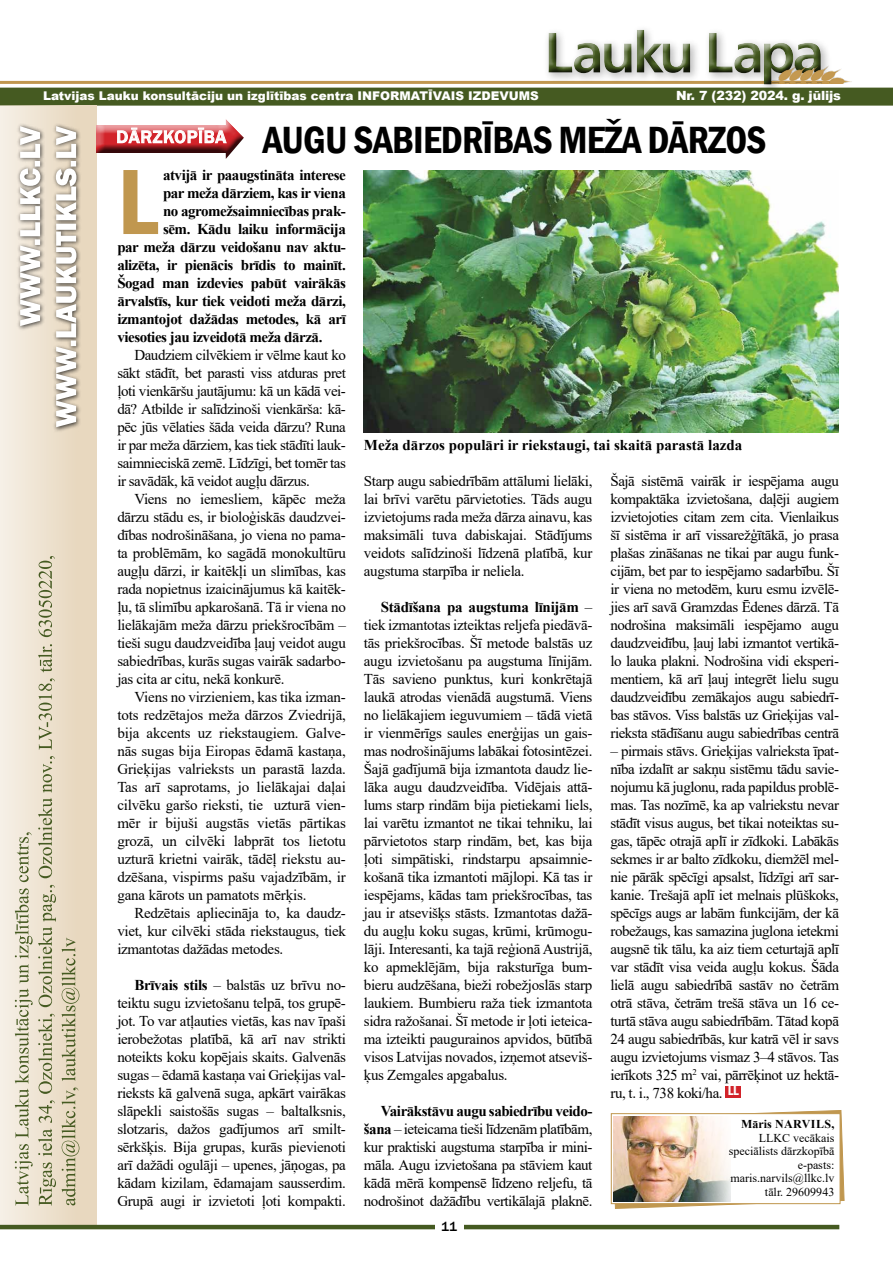
<style>
.page{position:relative;width:893px;height:1263px;background:#fff}
.page>*{position:absolute;margin:0;border:0;box-sizing:border-box;transform-origin:0 0}
.t1{font:600 condensed 96px "Franklin Gothic";color:#c0974f}
.t2{font:600 condensed 39px "Franklin Gothic";letter-spacing:-.02em;color:#000}
.t3{font:15px/18px "Times New Roman";letter-spacing:-.02em;color:#000;text-align:justify}
.t4{font:700 15px "Times New Roman";letter-spacing:-.03em;color:#000}
.t5{font:700 15px "Times New Roman";color:#000}
.t6{font:500 13.5px "Franklin Gothic";color:#000}
.t7{font:900 12.75px "Arial";letter-spacing:-.01em;color:#fff}
.t8{font:12px/13.5px "Times New Roman";color:#000;text-align:right}
.t9{font:900 12px "Arial";color:#fff}
.t10{font:700 12px "Times New Roman";letter-spacing:.02em;color:#000}
.s1{font-weight:700}
</style>
<div class="page">
<hr style="left:0;top:81px;width:839px;height:3px;background:#c0974f">
<div style="left:0;top:88px;width:893px;height:18px;background:#455a21"></div>
<div style="left:0;top:106px;width:96px;height:1120px;background:linear-gradient(to right,#f5efe5,#e6d4b9)"></div>
<div style="left:52px;top:123px;width:30px;height:309px;background:#000;opacity:.75"></div>
<svg style="left:56px;top:126px;width:20px;height:301px"></svg>
<div style="left:16px;top:123px;width:30px;height:208px;background:#000;opacity:.75"></div>
<svg style="left:20px;top:126px;width:20px;height:200px"></svg>
<hr style="left:0;top:1225px;width:839px;height:4px;background:#455a21">
<div style="left:435px;top:1221px;width:28px;height:17px;background:#fff"></div>
<div style="left:543px;top:25px;width:289px;height:70px;background:#000;opacity:.3"></div>
<div style="left:547px;top:29px;width:276px;height:58px;background:#000;opacity:.75"></div>
<img style="left:773px;top:66px;width:79px;height:18px">
<svg style="left:62px;top:938px;width:17px;height:267px;background:#c7c0a1"></svg>
<svg style="left:15px;top:556px;width:41px;height:650px;background:#dad3be"></svg>
<div style="left:725px;top:1086px;width:16px;height:12px;background:#d2232a"></div>
<svg style="left:611px;top:1110px;width:234px;height:99px"></svg>
<div style="left:611px;top:1113px;width:229px;height:91px;background:#fff;border:1px solid #c0974f"></div>
<img style="left:614px;top:1116px;width:117px;height:85px">
<div style="left:95px;top:118px;width:151px;height:32px;background:#fff;opacity:.75"></div>
<div style="left:95px;top:131px;width:151px;height:30px;background:#000;opacity:.75"></div>
<svg style="left:117px;top:119px;width:127px;height:40px"></svg>
<img style="left:364px;top:171px;width:475px;height:261px">
<p class="t9" style="left:43px;top:87px;width:497px">Latvijas Lauku konsultāciju un izglītības centra INFORMATĪVAIS IZDEVUMS</p>
<p class="t7" style="left:676px;top:86px;width:167px">Nr. 7 (232) 2024. g. jūlijs</p>
<h2 class="t2" style="left:116px;top:114px;width:652px"><sup>DĀRZKOPĪBA</sup> AUGU SABIEDRĪBAS MEŽA DĀRZOS</h2>
<h1 class="t1" style="left:117px;top:138px;width:42px">L</h1>
<p class="t4" style="left:163px;top:164px;width:184px">atvijā ir paaugstināta interese</p>
<p class="t4" style="left:163px;top:182px;width:184px">par meža dārziem, kas ir viena</p>
<p class="t4" style="left:163px;top:200px;width:184px">no agromežsaimniecības prak-</p>
<p class="t4" style="left:163px;top:218px;width:184px">sēm. Kādu laiku informācija</p>
<p class="t4" style="left:117px;top:236px;width:230px">par meža dārzu veidošanu nav aktu-</p>
<p class="t4" style="left:117px;top:254px;width:230px">alizēta, ir pienācis brīdis to mainīt.</p>
<p class="t4" style="left:117px;top:272px;width:230px">Šogad man izdevies pabūt vairākās</p>
<p class="t4" style="left:117px;top:290px;width:230px">ārvalstīs, kur tiek veidoti meža dārzi,</p>
<p class="t4" style="left:117px;top:308px;width:230px">izmantojot dažādas metodes, kā arī</p>
<p class="t4" style="left:117px;top:326px;width:207px">viesoties jau izveidotā meža dārzā.</p>
<p class="t3" style="left:117px;top:346px;width:230px;text-indent:17px">Daudziem cilvēkiem ir vēlme kaut ko sākt stādīt, bet parasti viss atduras pret ļoti vienkāršu jautājumu: kā un kādā vei&shy;dā? Atbilde ir salīdzinoši vienkārša: kā&shy;pēc jūs vēlaties šāda veida dārzu? Runa ir par meža dārziem, kas tiek stādīti lauk&shy;saimnieciskā zemē. Līdzīgi, bet tomēr tas ir savādāk, kā veidot augļu dārzus.</p>
<p class="t3" style="left:117px;top:490px;width:230px;text-indent:17px">Viens no iemesliem, kāpēc meža dārzu stādu es, ir bioloģiskās daudzvei&shy;dības nodrošināšana, jo viena no pama&shy;ta problēmām, ko sagādā monokultūru augļu dārzi, ir kaitēkļi un slimības, kas rada nopietnus izaicinājumus kā kaitēk&shy;ļu, tā slimību apkarošanā. Tā ir viena no lielākajām meža dārzu priekšrocībām – tieši sugu daudzveidība ļauj veidot augu sabiedrības, kurās sugas vairāk sadarbo&shy;jas cita ar citu, nekā konkurē.</p>
<p class="t3" style="left:117px;top:688px;width:230px;text-indent:17px">Viens no virzieniem, kas tika izman&shy;tots redzētajos meža dārzos Zviedrijā, bija akcents uz riekstaugiem. Galve&shy;nās sugas bija Eiropas ēdamā kastaņa, Grieķijas valrieksts un parastā lazda.<br>Tas arī saprotams, jo lielākajai daļai cilvēku garšo rieksti, tie uzturā vien&shy;mēr ir bijuši augstās vietās pārtikas grozā, un cilvēki labprāt tos lietotu uzturā krietni vairāk, tādēļ riekstu au&shy;dzēšana, vispirms pašu vajadzībām, ir gana kārots un pamatots mērķis.</p>
<p class="t3" style="left:117px;top:904px;width:230px;text-indent:17px">Redzētais apliecināja to, ka daudz&shy;viet, kur cilvēki stāda riekstaugus, tiek izmantotas dažādas metodes.</p>
<p class="t3" style="left:117px;top:976px;width:230px;text-indent:17px"><span class="s1">Brīvais stils</span> – balstās uz brīvu no&shy;teiktu sugu izvietošanu telpā, tos grupē&shy;jot. To var atļauties vietās, kas nav īpaši ierobežotas platībā, kā arī nav strikti noteikts koku kopējais skaits. Galvenās sugas – ēdamā kastaņa vai Grieķijas val&shy;rieksts kā galvenā suga, apkārt vairākas slāpekli saistošās sugas – baltalksnis, slotzaris, dažos gadījumos arī smilt&shy;sērkšķis. Bija grupas, kurās pievienoti arī dažādi ogulāji – upenes, jāņogas, pa kādam kizilam, ēdamajam sausserdim.<br>Grupā augi ir izvietoti ļoti kompakti.</p>
<p class="t5" style="left:364px;top:434px;width:380px">Meža dārzos populāri ir riekstaugi, tai skaitā parastā lazda</p>
<p class="t3" style="left:364px;top:472px;width:230px">Starp augu sabiedrībām attālumi lielāki, lai brīvi varētu pārvietoties. Tāds augu izvietojums rada meža dārza ainavu, kas maksimāli tuva dabiskajai. Stādījums veidots salīdzinoši līdzenā platībā, kur augstuma starpība ir neliela.</p>
<p class="t3" style="left:364px;top:598px;width:230px;text-indent:17px"><span class="s1">Stādīšana pa augstuma līnijām</span> – tiek izmantotas izteiktas reljefa piedāvā&shy;tās priekšrocības. Šī metode balstās uz augu izvietošanu pa augstuma līnijām.<br>Tās savieno punktus, kuri konkrētajā laukā atrodas vienādā augstumā. Viens no lielākajiem ieguvumiem – tādā vietā ir vienmērīgs saules enerģijas un gais&shy;mas nodrošinājums labākai fotosintēzei.<br>Šajā gadījumā bija izmantota daudz lie&shy;lāka augu daudzveidība. Vidējais attā&shy;lums starp rindām bija pietiekami liels, lai varētu izmantot ne tikai tehniku, lai pārvietotos starp rindām, bet, kas bija ļoti simpātiski, rindstarpu apsaimnie&shy;košanā tika izmantoti mājlopi. Kā tas ir iespējams, kādas tam priekšrocības, tas jau ir atsevišķs stāsts. Izmantotas dažā&shy;du augļu koku sugas, krūmi, krūmogu&shy;lāji. Interesanti, ka tajā reģionā Austrijā, ko apmeklējām, bija raksturīga bum&shy;bieru audzēšana, bieži robežjoslās starp laukiem. Bumbieru raža tiek izmantota sidra ražošanai. Šī metode ir ļoti ieteica&shy;ma izteikti paugurainos apvidos, būtībā visos Latvijas novados, izņemot atseviš&shy;ķus Zemgales apgabalus.</p>
<p class="t3" style="left:364px;top:1102px;width:230px;text-indent:17px"><span class="s1">Vairākstāvu augu sabiedrību veido&shy;šana</span> – ieteicama tieši līdzenām platībām, kur praktiski augstuma starpība ir mini&shy;māla. Augu izvietošana pa stāviem kaut kādā mērā kompensē līdzeno reljefu, tā nodrošinot dažādību vertikālajā plaknē.</p>
<p class="t6" style="left:441px;top:1218px;width:17px">11</p>
<p class="t3" style="left:610px;top:472px;width:230px">Šajā sistēmā vairāk ir iespējama augu kompaktāka izvietošana, daļēji augiem izvietojoties citam zem cita. Vienlaikus šī sistēma ir arī vissarežģītākā, jo prasa plašas zināšanas ne tikai par augu funk&shy;cijām, bet par to iespējamo sadarbību. Šī ir viena no metodēm, kuru esmu izvēlē&shy;jies arī savā Gramzdas Ēdenes dārzā. Tā nodrošina maksimāli iespējamo augu daudzveidību, ļauj labi izmantot vertikā&shy;lo lauka plakni. Nodrošina vidi eksperi&shy;mentiem, kā arī ļauj integrēt lielu sugu daudzveidību zemākajos augu sabiedrī&shy;bas stāvos. Viss balstās uz Grieķijas val&shy;rieksta stādīšanu augu sabiedrības centrā</p>
<p class="t3" style="left:610px;top:742px;width:230px">– pirmais stāvs. Grieķijas valrieksta īpat&shy;nība izdalīt ar sakņu sistēmu tādu savie&shy;nojumu kā juglonu, rada papildus problē&shy;mas. Tas nozīmē, ka ap valriekstu nevar stādīt visus augus, bet tikai noteiktas su&shy;gas, tāpēc otrajā aplī ir zīdkoki. Labākās sekmes ir ar balto zīdkoku, diemžēl mel&shy;nie pārāk spēcīgi apsalst, līdzīgi arī sar&shy;kanie. Trešajā aplī iet melnais plūškoks, spēcīgs augs ar labām funkcijām, der kā robežaugs, kas samazina juglona ietekmi augsnē tik tālu, ka aiz tiem ceturtajā aplī var stādīt visa veida augļu kokus. Šāda lielā augu sabiedrībā sastāv no četrām otrā stāva, četrām trešā stāva un 16 ce&shy;turtā stāva augu sabiedrībām. Tātad kopā 24 augu sabiedrībās, kur katrā vēl ir savs augu izvietojums vismaz 3–4 stāvos. Tas ierīkots 325 m<sup>2</sup> vai, pārrēķinot uz hektā&shy;ru, t. i., 738 koki/ha. <sup>LL</sup></p>
<p class="t10" style="left:741px;top:1115px;width:95px">Māris NARVILS,</p>
<p class="t8" style="left:729px;top:1130px;width:107px">LLKC vecākais speciālists dārzkopībā e-pasts: maris.narvils@llkc.lv tālr. 29609943</p>
</div>
